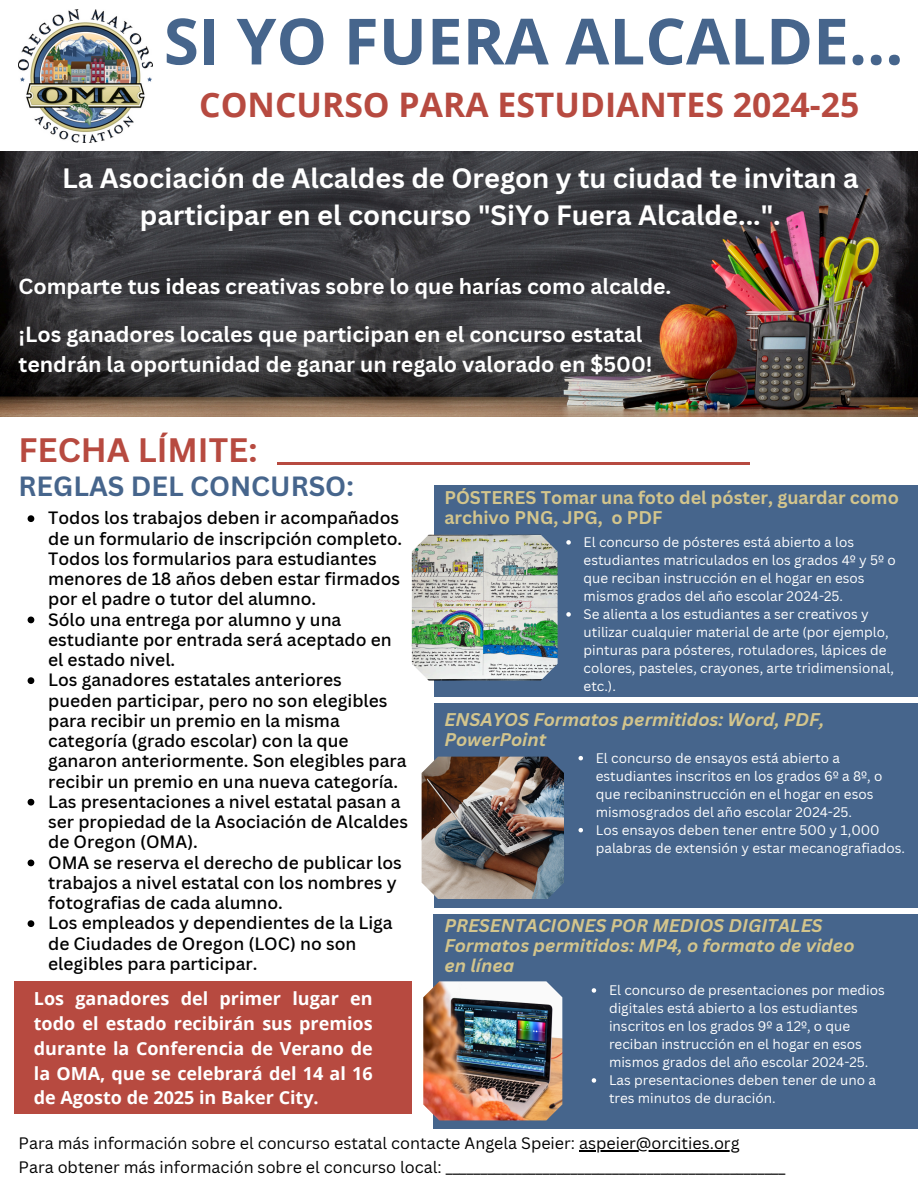
<style>
.page{position:relative;width:918px;height:1188px;background:#fff}
.page>*{position:absolute;margin:0;border:0;box-sizing:border-box;transform-origin:0 0}
.t1{font:700 63.75px "Open Sans";color:#46658c}
.t2{font:700 33.75px "Open Sans";color:#b74a40}
.t3{font:700 33px "Canva Sans";color:#b74a40}
.t4{font:700 27.3px/37.2px "Canva Sans";color:#fff;text-align:center}
.t5{font:700 27px "Canva Sans";color:#46658c}
.t6{font:700 21.3px/29.2px "Canva Sans";color:#fff}
.t7{font:700 18px/24.8px "Open Sans";color:#fff;text-align:justify}
.t8{font:italic 700 17.85px/20.2px "Canva Sans";color:#d3c58d}
.t9{font:700 17.85px/20.2px "Canva Sans";color:#d3c58d}
.t10{font:500 17.4px/20.2px "Canva Sans";color:#000}
.t11{font:16.2px "Canva Sans";color:#000}
.t12{font:13.5px/18px "Canva Sans";color:#fff}
</style>
<div class="page">
<img style="left:19px;top:10px;width:133px;height:133px">
<img style="left:0;top:152px;width:918px;height:264px">
<hr style="left:278px;top:462px;width:472px;height:3px;background:#b74a40">
<div style="left:14px;top:981px;width:397px;height:133px;background:#b74a40"></div>
<div style="left:434px;top:485px;width:484px;height:211px;background:#46658c"></div>
<div style="left:434px;top:914px;width:484px;height:215px;background:#46658c"></div>
<img style="left:412px;top:535px;width:146px;height:145px">
<div style="left:434px;top:703px;width:484px;height:204px;background:#46658c"></div>
<img style="left:422px;top:757px;width:142px;height:142px">
<img style="left:423px;top:981px;width:139px;height:139px">
<svg style="left:592px;top:988px;width:4px;height:5px"></svg>
<svg style="left:592px;top:1078px;width:4px;height:5px"></svg>
<svg style="left:28px;top:515px;width:6px;height:7px"></svg>
<svg style="left:28px;top:617px;width:6px;height:6px"></svg>
<svg style="left:28px;top:677px;width:6px;height:7px"></svg>
<svg style="left:28px;top:799px;width:6px;height:7px"></svg>
<svg style="left:28px;top:860px;width:6px;height:6px"></svg>
<svg style="left:28px;top:920px;width:6px;height:7px"></svg>
<svg style="left:566px;top:540px;width:5px;height:5px"></svg>
<svg style="left:566px;top:612px;width:5px;height:5px"></svg>
<svg style="left:579px;top:756px;width:4px;height:4px"></svg>
<svg style="left:579px;top:828px;width:4px;height:4px"></svg>
<hr style="left:579px;top:1150px;width:161px;height:2px;background:#000">
<h5 class="t1" style="left:164px;top:-4px;width:741px">SI YO FUERA ALCALDE...</h5>
<h5 class="t2" style="left:199px;top:81px;width:662px">CONCURSO PARA ESTUDIANTES 2024-25</h5>
<h5 class="t4" style="left:62px;top:159px;width:798px">La Asociación de Alcaldes de Oregon y tu ciudad te invitan a participar en el concurso "SiYo Fuera Alcalde...".</h5>
<p class="t6" style="left:19px;top:271px;width:654px">Comparte tus ideas creativas sobre lo que harías como alcalde.</p>
<p class="t6" style="left:19px;top:320px;width:635px">¡Los ganadores locales que participan en el concurso estatal tendrán la oportunidad de ganar un regalo valorado en $500!</p>
<p class="t3" style="left:19px;top:427px;width:241px">FECHA LÍMITE:</p>
<h2 class="t5" style="left:19px;top:467px;width:337px">REGLAS DEL CONCURSO:</h2>
<p class="t10" style="left:48px;top:507px;width:356px">Todos los trabajos deben ir acompañados de un formulario de inscripción completo.<br>Todos los formularios para estudiantes menores de 18 años deben estar firmados por el padre o tutor del alumno.</p>
<p class="t10" style="left:48px;top:609px;width:345px">Sólo una entrega por alumno y una estudiante por entrada será aceptado en el estado nivel.</p>
<p class="t10" style="left:48px;top:669px;width:360px">Los ganadores estatales anteriores pueden participar, pero no son elegibles para recibir un premio en la misma categoría (grado escolar) con la que ganaron anteriormente. Son elegibles para recibir un premio en una nueva categoría.</p>
<p class="t10" style="left:48px;top:791px;width:361px">Las presentaciones a nivel estatal pasan a ser propiedad de la Asociación de Alcaldes de Oregon (OMA).</p>
<p class="t10" style="left:48px;top:852px;width:355px">OMA se reserva el derecho de publicar los trabajos a nivel estatal con los nombres y fotografias de cada alumno.</p>
<p class="t10" style="left:48px;top:912px;width:346px">Los empleados y dependientes de la Liga de Ciudades de Oregon (LOC) no son elegibles para participar.</p>
<h5 class="t7" style="left:34px;top:986px;width:340px">Los ganadores del primer lugar en todo el estado recibirán sus premios durante la Conferencia de Verano de la OMA, que se celebrará del 14 al 16 de Agosto de 2025 in Baker City.</h5>
<p class="t9" style="left:444px;top:487px;width:456px">PÓSTERES Tomar una foto del póster, guardar como archivo PNG, JPG, o PDF</p>
<p class="t12" style="left:584px;top:533px;width:314px">El concurso de pósteres está abierto a los estudiantes matriculados en los grados 4º y 5º o que reciban instrucción en el hogar en esos mismos grados del año escolar 2024-25.</p>
<p class="t12" style="left:584px;top:605px;width:312px">Se alienta a los estudiantes a ser creativos y utilizar cualquier material de arte (por ejemplo, pinturas para pósteres, rotuladores, lápices de colores, pasteles, crayones, arte tridimensional, etc.).</p>
<h5 class="t8" style="left:444px;top:709px;width:382px">ENSAYOS Formatos permitidos: Word, PDF,<br>PowerPoint</h5>
<p class="t12" style="left:596px;top:748px;width:288px">El concurso de ensayos está abierto a estudiantes inscritos en los grados 6º a 8º, o que recibaninstrucción en el hogar en esos mismosgrados del año escolar 2024-25.</p>
<p class="t12" style="left:596px;top:820px;width:311px">Los ensayos deben tener entre 500 y 1,000 palabras de extensión y estar mecanografiados.</p>
<h4 class="t8" style="left:444px;top:915px;width:412px">PRESENTACIONES POR MEDIOS DIGITALES<br>Formatos permitidos: MP4, o formato de video en línea</h4>
<h1 class="t12" style="left:609px;top:981px;width:277px">El concurso de presentaciones por medios digitales está abierto a los estudiantes inscritos en los grados 9º a 12º, o que reciban instrucción en el hogar en esos mismos grados del año escolar 2024-25.</h1>
<p class="t12" style="left:609px;top:1071px;width:269px">Las presentaciones deben tener de uno a tres minutos de duración.</p>
<p class="t11" style="left:19px;top:1132px;width:722px">Para más información sobre el concurso estatal contacte Angela Speier: aspeier@orcities.org</p>
<p class="t11" style="left:19px;top:1156px;width:768px">Para obtener más información sobre el concurso local: _________________________________________________</p>
</div>
